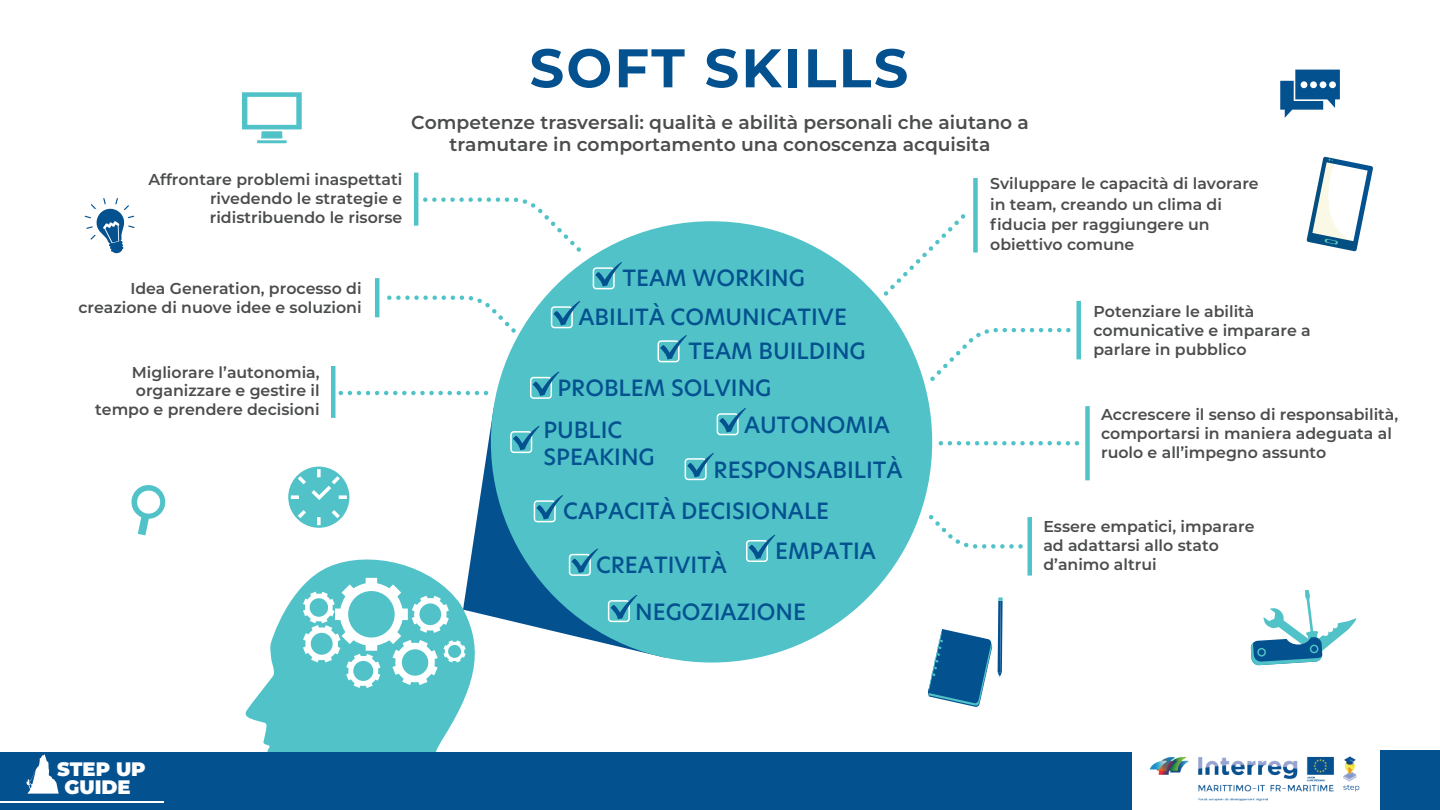
<style>
.page{position:relative;width:1440px;height:810px;background:#fff}
.page>*{position:absolute;margin:0;border:0;box-sizing:border-box;transform-origin:0 0}
.t1{font:700 54.3px "Montserrat";letter-spacing:.04em;color:#045190}
.t2{font:500 22.05px/34px "Hero New";color:#045190}
.t3{font:900 19.5px/17.6px "Montserrat";color:#fff;text-align:center}
.t4{font:600 18.75px/22.5px "Montserrat";color:#4b4c4d;text-align:center}
.t5{font:600 15.75px/18.9px "Montserrat";color:#4b4c4d}
</style>
<div class="page">
<svg style="left:1251px;top:590px;width:106px;height:75px"></svg>
<svg style="left:245px;top:559px;width:230px;height:193px;fill:#51c3c8"></svg>
<svg style="left:463px;top:407px;width:200px;height:251px;fill:#045190"></svg>
<div style="left:491px;top:221px;width:441px;height:442px;background:#51c3c8;border-radius:50%"></div>
<svg style="left:880px;top:214px;width:86px;height:86px"></svg>
<div style="left:973px;top:178px;width:5px;height:75px;background:#51c3c8"></div>
<svg style="left:930px;top:327px;width:141px;height:54px"></svg>
<svg style="left:929px;top:515px;width:94px;height:34px"></svg>
<div style="left:1076px;top:301px;width:5px;height:58px;background:#51c3c8"></div>
<div style="left:1085px;top:406px;width:5px;height:74px;background:#51c3c8"></div>
<div style="left:1027px;top:517px;width:5px;height:59px;background:#51c3c8"></div>
<hr style="left:414px;top:173px;width:4px;height:53px;background:#51c3c8">
<svg style="left:387px;top:295px;width:133px;height:42px"></svg>
<svg style="left:423px;top:197px;width:158px;height:55px"></svg>
<hr style="left:375px;top:278px;width:4px;height:39px;background:#51c3c8">
<svg style="left:938px;top:441px;width:139px;height:4px"></svg>
<svg style="left:340px;top:391px;width:146px;height:4px"></svg>
<hr style="left:331px;top:366px;width:4px;height:52px;background:#51c3c8">
<div style="left:593px;top:267px;width:22px;height:22px;border:2px solid #fff;border-radius:3px"></div>
<svg style="left:595px;top:262px;width:27px;height:25px"></svg>
<div style="left:658px;top:340px;width:22px;height:22px;border:2px solid #fff;border-radius:3px"></div>
<svg style="left:660px;top:335px;width:27px;height:25px"></svg>
<div style="left:551px;top:306px;width:22px;height:22px;border:2px solid #fff;border-radius:3px"></div>
<svg style="left:553px;top:301px;width:27px;height:24px"></svg>
<div style="left:717px;top:413px;width:22px;height:22px;border:2px solid #fff;border-radius:3px"></div>
<svg style="left:719px;top:408px;width:27px;height:24px"></svg>
<div style="left:510px;top:431px;width:22px;height:22px;border:2px solid #fff;border-radius:3px"></div>
<svg style="left:513px;top:426px;width:27px;height:24px"></svg>
<div style="left:530px;top:377px;width:22px;height:22px;border:2px solid #fff;border-radius:3px"></div>
<svg style="left:533px;top:371px;width:27px;height:25px"></svg>
<div style="left:685px;top:458px;width:22px;height:22px;border:2px solid #fff;border-radius:3px"></div>
<svg style="left:687px;top:453px;width:27px;height:24px"></svg>
<div style="left:534px;top:500px;width:22px;height:22px;border:2px solid #fff;border-radius:3px"></div>
<svg style="left:536px;top:495px;width:27px;height:25px"></svg>
<div style="left:746px;top:540px;width:22px;height:22px;border:2px solid #fff;border-radius:3px"></div>
<svg style="left:749px;top:535px;width:27px;height:24px"></svg>
<div style="left:569px;top:554px;width:22px;height:22px;border:2px solid #fff;border-radius:3px"></div>
<svg style="left:571px;top:548px;width:27px;height:25px"></svg>
<div style="left:608px;top:600px;width:22px;height:22px;border:2px solid #fff;border-radius:3px"></div>
<svg style="left:610px;top:595px;width:27px;height:24px"></svg>
<svg style="left:998px;top:597px;width:5px;height:80px"></svg>
<svg style="left:928px;top:629px;width:64px;height:78px"></svg>
<svg style="left:1307px;top:157px;width:66px;height:94px"></svg>
<img style="left:1149px;top:756px;width:211px;height:45px">
<div style="left:0;top:752px;width:1132px;height:58px;background:#045190"></div>
<div style="left:1380px;top:750px;width:60px;height:60px;background:#045190"></div>
<svg style="left:26px;top:754px;width:33px;height:40px"></svg>
<hr style="left:0;top:801px;width:163px;height:2px;background:#fff">
<svg style="left:303px;top:578px;width:163px;height:110px"></svg>
<svg style="left:85px;top:198px;width:50px;height:56px"></svg>
<svg style="left:1280px;top:70px;width:60px;height:48px"></svg>
<svg style="left:288px;top:467px;width:61px;height:61px"></svg>
<svg style="left:242px;top:92px;width:60px;height:51px"></svg>
<svg style="left:131px;top:485px;width:35px;height:50px"></svg>
<h1 class="t1" style="left:530px;top:29px;width:380px">SOFT SKILLS</h1>
<p class="t5" style="left:210px;top:169px;width:194px;text-align:justify;text-indent:-61px">Affrontare problemi inaspettati rivedendo le strategie e ridistribuendo le risorse</p>
<p class="t5" style="left:78px;top:278px;width:285px;text-align:right">Idea Generation, processo di creazione di nuove idee e soluzioni</p>
<p class="t5" style="left:95px;top:362px;width:226px;text-align:right">Migliorare l’autonomia, organizzare e gestire il tempo e prendere decisioni</p>
<p class="t4" style="left:411px;top:110px;width:619px">Competenze trasversali: qualità e abilità personali che aiutano a tramutare in comportamento una conoscenza acquisita</p>
<h2 class="t2" style="left:622px;top:261px;width:184px">TEAM WORKING</h2>
<h2 class="t2" style="left:689px;top:300px;width:179px;text-indent:-110px">ABILITÀ COMUNICATIVE<br>TEAM BUILDING</h2>
<h2 class="t2" style="left:557px;top:370px;width:216px">PROBLEM SOLVING</h2>
<h2 class="t2" style="left:543px;top:416px;width:113px;line-height:26.5px">PUBLIC<br>SPEAKING</h2>
<h2 class="t2" style="left:744px;top:408px;width:147px">AUTONOMIA</h2>
<h2 class="t2" style="left:714px;top:452px;width:191px">RESPONSABILITÀ</h2>
<h2 class="t2" style="left:563px;top:494px;width:268px">CAPACITÀ DECISIONALE</h2>
<h2 class="t2" style="left:596px;top:547px;width:132px">CREATIVITÀ</h2>
<h2 class="t2" style="left:775px;top:534px;width:103px">EMPATIA</h2>
<p class="t5" style="left:990px;top:173px;width:270px;line-height:20.4px">Sviluppare le capacità di lavorare in team, creando un clima di fiducia per raggiungere un obiettivo comune</p>
<p class="t5" style="left:1093px;top:302px;width:219px">Potenziare le abilità comunicative e imparare a parlare in pubblico</p>
<p class="t5" style="left:1101px;top:405px;width:299px">Accrescere il senso di responsabilità, comportarsi in maniera adeguata al ruolo e all’impegno assunto</p>
<p class="t5" style="left:1043px;top:516px;width:213px">Essere empatici, imparare ad adattarsi allo stato d’animo altrui</p>
<h2 class="t2" style="left:635px;top:594px;width:172px">NEGOZIAZIONE</h2>
<p class="t3" style="left:57px;top:759px;width:90px">STEP UP<br>GUIDE</p>
</div>
